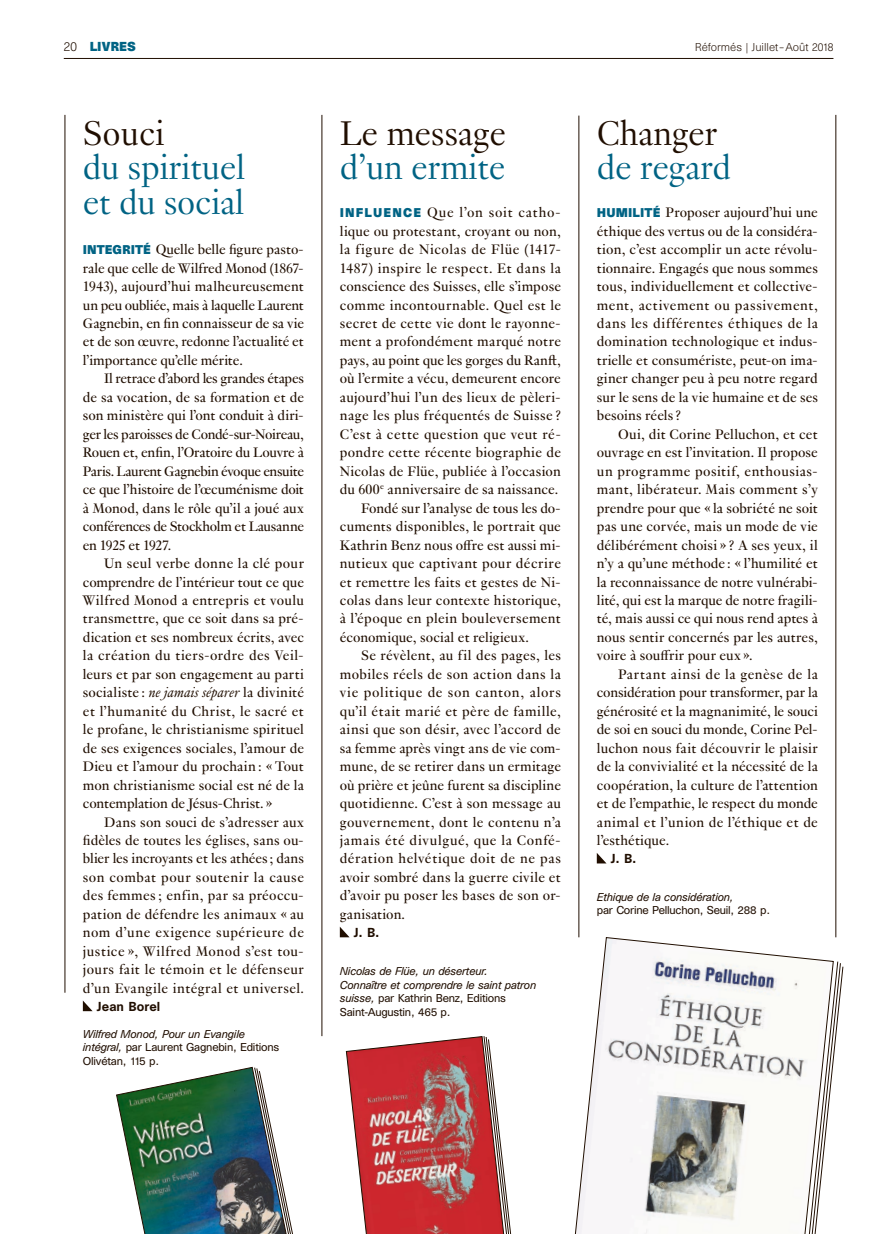
<style>
.page{position:relative;width:893px;height:1234px;background:#fff}
.page>*{position:absolute;margin:0;border:0;box-sizing:border-box;transform-origin:0 0}
.t1{font:300 37.5px/34.5px "Genath";letter-spacing:-.01em;color:#006384}
.t2{font:300 37.5px "Genath";letter-spacing:-.01em;color:#200e00}
.t3{font:15px/18.5px "Genath";letter-spacing:.015em;color:#200e00;text-align:justify}
.t4{font:15px "Genath";letter-spacing:.04em;color:#200e00}
.t5{font:15px "Genath";letter-spacing:.035em;color:#200e00}
.t6{font:15px "Genath";letter-spacing:-.01em;color:#200e00}
.t7{font:15px "Genath";letter-spacing:-.005em;color:#200e00}
.t8{font:15px "Genath";letter-spacing:.045em;color:#200e00}
.t9{font:500 12px "Unica SB";letter-spacing:.01em;color:#200e00}
.t10{font:700 12px "Unica SB";color:#006384}
.t11{font:italic 10.5px/13.5px "Unica SB";letter-spacing:-.02em;color:#200e00}
.t12{font:10.5px/13.5px "Unica SB";letter-spacing:-.02em;color:#200e00}
.t13{font:300 10.5px "Unica SB";color:#200e00}
.s1{font-weight:300;color:#200e00}
.s2{font-family:"Unica SB";font-weight:700;font-size:11.7px;color:#006384}
.s3{font-style:italic}
.s4{font-style:normal}
</style>
<div class="page">
<hr style="left:579px;top:116px;width:1px;height:821px;background:#200e00">
<hr style="left:322px;top:115px;width:1px;height:920px;background:#200e00">
<hr style="left:65px;top:115px;width:1px;height:877px;background:#200e00">
<hr style="left:836px;top:115px;width:1px;height:822px;background:#200e00">
<svg style="left:83px;top:1000px;width:9px;height:10px"></svg>
<svg style="left:340px;top:927px;width:9px;height:10px"></svg>
<svg style="left:346px;top:1036px;width:165px;height:197px"></svg>
<img style="left:116px;top:1066px;width:177px;height:167px">
<svg style="left:834px;top:961px;width:9px;height:96px"></svg>
<svg style="left:575px;top:936px;width:259px;height:297px"></svg>
<svg style="left:597px;top:853px;width:9px;height:10px"></svg>
<hr style="left:64px;top:58px;width:769px;height:1px;background:#200e00">
<p class="t10" style="left:64px;top:39px;width:73px"><span class="s1">20</span> LIVRES</p>
<p class="t13" style="left:695px;top:41px;width:140px">Réformés | Juillet –Août 2018</p>
<h1 class="t2" style="left:83px;top:106px;width:83px">Souci</h1>
<h1 class="t1" style="left:83px;top:147px;width:164px">du spirituel et du social</h1>
<p class="t3" style="left:83px;top:239px;width:223px"><span class="s2">INTEGRITÉ</span> Quelle belle figure pasto&shy;rale que celle de Wilfred Monod (1867- 1943), aujourd’hui malheureusement un peu oubliée, mais à laquelle Laurent Gagnebin, en fin connaisseur de sa vie et de son œuvre, redonne l’actualité et l’importance qu’elle mérite.</p>
<p class="t3" style="left:83px;top:368px;width:223px;text-indent:21px">Il retrace d’abord les grandes étapes de sa vocation, de sa formation et de son ministère qui l’ont conduit à diri&shy;ger les paroisses de Condé-sur-Noireau, Rouen et, enfin, l’Oratoire du Louvre à Paris. Laurent Gagnebin évoque ensuite ce que l’histoire de l’œcuménisme doit à Monod, dans le rôle qu’il a joué aux conférences de Stockholm et Lausanne en 1925 et 1927.</p>
<p class="t3" style="left:83px;top:553px;width:223px;text-indent:21px">Un seul verbe donne la clé pour comprendre de l’intérieur tout ce que Wilfred Monod a entrepris et voulu transmettre, que ce soit dans sa pré&shy;dication et ses nombreux écrits, avec la création du tiers-ordre des Veil&shy;leurs et par son engagement au parti socialiste : <span class="s3">ne jamais séparer</span> la divinité et l’humanité du Christ, le sacré et le profane, le christianisme spirituel de ses exigences sociales, l’amour de Dieu et l’amour du prochain : « Tout mon christianisme social est né de la contemplation de Jésus-Christ. »</p>
<p class="t3" style="left:83px;top:811px;width:223px;text-indent:21px">Dans son souci de s’adresser aux fidèles de toutes les églises, sans ou&shy;blier les incroyants et les athées ; dans son combat pour soutenir la cause des femmes ; enfin, par sa préoccu&shy;pation de défendre les animaux « au nom d’une exigence supérieure de justice », Wilfred Monod s’est tou&shy;jours fait le témoin et le défenseur d’un Evangile intégral et universel.</p>
<p class="t9" style="left:97px;top:998px;width:65px">Jean Borel</p>
<p class="t12" style="left:83px;top:1027px;width:198px"><span class="s3">Wilfred Monod, Pour un Evangile intégral,</span> par Laurent Gagnebin, Editions<br>Olivétan, 115 p.</p>
<h1 class="t2" style="left:340px;top:106px;width:168px">Le message</h1>
<h1 class="t1" style="left:340px;top:147px;width:167px">d’un ermite</h1>
<p class="t8" style="left:340px;top:202px;width:223px"><span class="s2">INFLUENCE</span> Que l’on soit catho-</p>
<p class="t3" style="left:340px;top:220px;width:223px">lique ou protestant, croyant ou non,</p>
<p class="t5" style="left:340px;top:239px;width:223px">la figure de Nicolas de Flüe (1417-</p>
<p class="t5" style="left:340px;top:257px;width:223px">1487) inspire le respect. Et dans la</p>
<p class="t3" style="left:340px;top:276px;width:223px">conscience des Suisses, elle s’impose</p>
<p class="t3" style="left:340px;top:294px;width:223px">comme incontournable. Quel est le</p>
<p class="t3" style="left:340px;top:313px;width:223px">secret de cette vie dont le rayonne-</p>
<p class="t3" style="left:340px;top:331px;width:223px">ment a profondément marqué notre</p>
<p class="t6" style="left:340px;top:349px;width:223px">pays, au point que les gorges du Ranft,</p>
<p class="t3" style="left:340px;top:368px;width:223px">où l’ermite a vécu, demeurent encore</p>
<p class="t3" style="left:340px;top:387px;width:223px">aujourd’hui l’un des lieux de pèleri-</p>
<p class="t3" style="left:340px;top:405px;width:223px">nage les plus fréquentés de Suisse ?</p>
<p class="t5" style="left:340px;top:423px;width:223px">C’est à cette question que veut ré-</p>
<p class="t3" style="left:340px;top:442px;width:223px">pondre cette récente biographie de</p>
<p class="t3" style="left:340px;top:460px;width:223px">Nicolas de Flüe, publiée à l’occasion</p>
<p class="t3" style="left:340px;top:479px;width:220px">du 600<sup>e</sup> anniversaire de sa naissance.</p>
<p class="t7" style="left:361px;top:497px;width:201px">Fondé sur l’analyse de tous les do-</p>
<p class="t3" style="left:340px;top:516px;width:223px">cuments disponibles, le portrait que</p>
<p class="t3" style="left:340px;top:534px;width:223px">Kathrin Benz nous offre est aussi mi-</p>
<p class="t3" style="left:340px;top:553px;width:223px">nutieux que captivant pour décrire</p>
<p class="t3" style="left:340px;top:571px;width:223px">et remettre les faits et gestes de Ni-</p>
<p class="t3" style="left:340px;top:589px;width:223px">colas dans leur contexte historique,</p>
<p class="t3" style="left:340px;top:608px;width:223px">à l’époque en plein bouleversement</p>
<p class="t3" style="left:340px;top:626px;width:191px">économique, social et religieux.</p>
<p class="t3" style="left:361px;top:645px;width:201px">Se révèlent, au fil des pages, les</p>
<p class="t3" style="left:340px;top:663px;width:223px">mobiles réels de son action dans la</p>
<p class="t4" style="left:340px;top:682px;width:223px">vie politique de son canton, alors</p>
<p class="t4" style="left:340px;top:700px;width:223px">qu’il était marié et père de famille,</p>
<p class="t3" style="left:340px;top:719px;width:223px">ainsi que son désir, avec l’accord de</p>
<p class="t3" style="left:340px;top:737px;width:223px">sa femme après vingt ans de vie com-</p>
<p class="t3" style="left:340px;top:756px;width:223px">mune, de se retirer dans un ermitage</p>
<p class="t3" style="left:340px;top:774px;width:223px">où prière et jeûne furent sa discipline</p>
<p class="t3" style="left:340px;top:792px;width:223px">quotidienne. C’est à son message au</p>
<p class="t3" style="left:340px;top:811px;width:223px">gouvernement, dont le contenu n’a</p>
<p class="t4" style="left:340px;top:829px;width:223px">jamais été divulgué, que la Confé-</p>
<p class="t3" style="left:340px;top:848px;width:223px">dération helvétique doit de ne pas</p>
<p class="t3" style="left:340px;top:866px;width:223px">avoir sombré dans la guerre civile et</p>
<p class="t3" style="left:340px;top:885px;width:223px">d’avoir pu poser les bases de son or-</p>
<p class="t3" style="left:340px;top:903px;width:67px">ganisation.</p>
<p class="t9" style="left:354px;top:925px;width:27px">J. B.</p>
<p class="t11" style="left:340px;top:964px;width:198px">Nicolas de Flüe, un déserteur.<br>Connaître et comprendre le saint patron suisse, <span class="s4">par Kathrin Benz, Editions<br>Saint-Augustin, 465 p.</span></p>
<h1 class="t2" style="left:597px;top:106px;width:122px">Changer</h1>
<h1 class="t1" style="left:597px;top:147px;width:136px">de regard</h1>
<p class="t3" style="left:597px;top:202px;width:223px"><span class="s2">HUMILITÉ</span> Proposer aujourd’hui une éthique des vertus ou de la considéra&shy;tion, c’est accomplir un acte révolu&shy;tionnaire. Engagés que nous sommes tous, individuellement et collective&shy;ment, activement ou passivement, dans les différentes éthiques de la domination technologique et indus&shy;trielle et consumériste, peut-on ima&shy;giner changer peu à peu notre regard sur le sens de la vie humaine et de ses besoins réels ?</p>
<p class="t3" style="left:597px;top:423px;width:223px;text-indent:21px">Oui, dit Corine Pelluchon, et cet ouvrage en est l’invitation. Il propose un programme positif, enthousias&shy;mant, libérateur. Mais comment s’y prendre pour que « la sobriété ne soit pas une corvée, mais un mode de vie délibérément choisi » ? A ses yeux, il n’y a qu’une méthode : « l’humilité et la reconnaissance de notre vulnérabi&shy;lité, qui est la marque de notre fragili&shy;té, mais aussi ce qui nous rend aptes à nous sentir concernés par les autres, voire à souffrir pour eux ».</p>
<p class="t3" style="left:597px;top:663px;width:223px;text-indent:21px">Partant ainsi de la genèse de la considération pour transformer, par la générosité et la magnanimité, le souci de soi en souci du monde, Corine Pel&shy;luchon nous fait découvrir le plaisir de la convivialité et la nécessité de la coopération, la culture de l’attention et de l’empathie, le respect du monde animal et l’union de l’éthique et de l’esthétique.</p>
<p class="t9" style="left:611px;top:851px;width:27px">J. B.</p>
<p class="t11" style="left:597px;top:890px;width:138px">Ethique de la considération,</p>
<p class="t12" style="left:597px;top:903px;width:175px">par Corine Pelluchon, Seuil, 288 p.</p>
</div>
